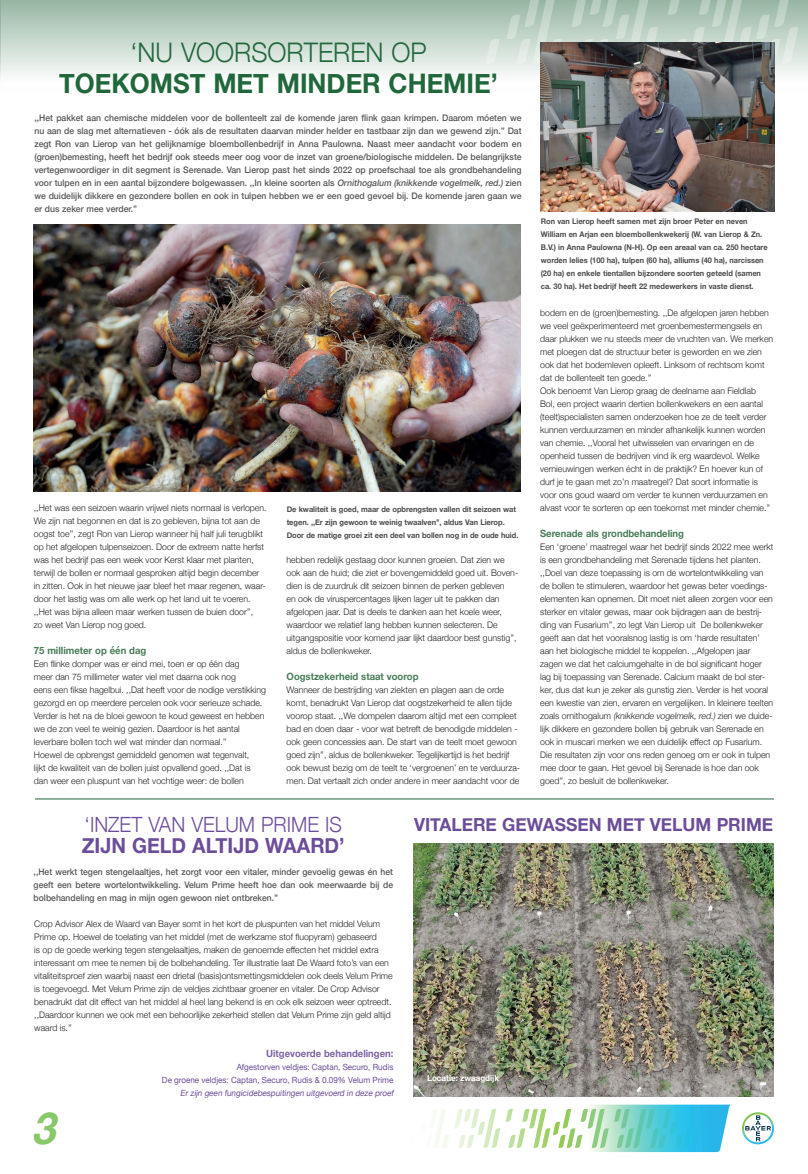
<style>
.page{position:relative;width:808px;height:1174px;background:#fff}
.page>*{position:absolute;margin:0;border:0;box-sizing:border-box;transform-origin:0 0}
.t1{font:italic 700 44.3px "Helvetica Neue";color:#88c869;scale:.95 1}
.t2{font:700 27px "Helvetica Neue";color:#21673c;scale:.95 1}
.t3{font:300 27px "Helvetica Neue";color:#21673c;scale:.95 1}
.t4{font:300 21px "Helvetica Neue";color:#6c4d99;scale:.94 1}
.t5{font:700 21px "Helvetica Neue";color:#6c4d99;scale:.94 1}
.t6{font:700 18px "Helvetica Neue";color:#6c4d99}
.t7{font:700 10px "Helvetica Neue";color:#487c58;scale:.95 1}
.t8{font:700 10px "Helvetica Neue";color:#7d62a6;scale:.95 1}
.t9{font:300 9px/13px "Helvetica Neue";color:#231f20}
.t10{font:500 9px/13px "Helvetica Neue";color:#57585a;text-align:justify;scale:.96 1}
.t11{font:500 9px/13px "Helvetica Neue";color:#57585a;text-align:justify;scale:.95 1}
.t12{font:8.5px/13px "Helvetica Neue";color:#6c4d99;text-align:right;scale:.95 1}
.t13{font:italic 8.5px "Helvetica Neue";color:#6c4d99;scale:.95 1}
.t14{font:700 8.5px "Helvetica Neue";color:#fff;scale:.95 1}
.t15{font:700 7.8px/13px "Helvetica Neue";color:#4b4c4d;scale:.95 1}
.t16{font:700 7.8px/13px "Helvetica Neue";color:#4b4c4d;scale:.96 1}
.s1{font-style:italic}
</style>
<div class="page">
<img style="left:414px;top:843px;width:360px;height:253px">
<div style="left:0;top:0;width:808px;height:94px;background:linear-gradient(to bottom,#97b7a3,#fff)"></div>
<svg style="left:486px;top:0;width:312px;height:63px"></svg>
<svg style="left:434px;top:1104px;width:340px;height:48px"></svg>
<img style="left:540px;top:43px;width:234px;height:168px">
<img style="left:34px;top:225px;width:487px;height:266px">
<hr style="left:35px;top:798px;width:739px;height:1px;background:#21673c">
<h2 class="t3" style="left:130px;top:30px;width:313px">‘NU VOORSORTEREN OP</h2>
<h2 class="t2" style="left:59px;top:62px;width:463px">TOEKOMST MET MINDER CHEMIE’</h2>
<p class="t10" style="left:34px;top:110px;width:509px">,,Het pakket aan chemische middelen voor de bollenteelt zal de komende jaren flink gaan krimpen. Daarom móeten we nu aan de slag met alternatieven - óók als de resultaten daarvan minder helder en tastbaar zijn dan we gewend zijn.’’ Dat zegt Ron van Lierop van het gelijknamige bloembollenbedrijf in Anna Paulowna. Naast meer aandacht voor bodem en (groen)bemesting, heeft het bedrijf ook steeds meer oog voor de inzet van groene/biologische middelen. De belangrijkste vertegenwoordiger in dit segment is Serenade. Van Lierop past het sinds 2022 op proefschaal toe als grondbehandeling voor tulpen en in een aantal bijzondere bolgewassen. ,,In kleine soorten als <span class="s1">Ornithogalum(knikkende vogelmelk,red.)</span> zien we duidelijk dikkere en gezondere bollen en ook in tulpen hebben we er een goed gevoel bij. De komende jaren gaan we er dus zeker mee verder.’’</p>
<p class="t9" style="left:34px;top:501px;width:234px">,,Het was een seizoen waarin vrijwel niets normaal is verlopen.<br>We zijn nat begonnen en dat is zo gebleven, bijna tot aan de oogst toe’’, zegt Ron van Lierop wanneer hij half juli terugblikt op het afgelopen tulpenseizoen. Door de extreem natte herfst was het bedrijf pas een week voor Kerst klaar met planten, terwijl de bollen er normaal gesproken altijd begin december in zitten. Ook in het nieuwe jaar bleef het maar regenen, waar&shy;door het lastig was om alle werk op het land uit te voeren. ,,Het was bijna alleen maar werken tussen de buien door’’,<br>zo weet Van Lierop nog goed.</p>
<p class="t7" style="left:34px;top:643px;width:120px">75 millimeter op één dag</p>
<p class="t9" style="left:34px;top:657px;width:234px">Een flinke domper was er eind mei, toen er op één dag<br>meer dan 75 millimeter water viel met daarna ook nog<br>eens een fikse hagelbui. ,,Dat heeft voor de nodige verstikking gezorgd en op meerdere percelen ook voor serieuze schade.<br>Verder is het na de bloei gewoon te koud geweest en hebben we de zon veel te weinig gezien. Daardoor is het aantal leverbare bollen toch wel wat minder dan normaal.’’<br>Hoewel de opbrengst gemiddeld genomen wat tegenvalt,<br>lijkt de kwaliteit van de bollen juist opvallend goed. ,,Dat is dan weer een pluspunt van het vochtige weer: de bollen</p>
<p class="t16" style="left:287px;top:502px;width:243px">De kwaliteit is goed, maar de opbrengsten vallen dit seizoen wat tegen. ,,Er zijn gewoon te weinig twaalven’’, aldus Van Lierop.<br>Door de matige groei zit een deel van bollen nog in de oude huid.</p>
<p class="t9" style="left:287px;top:552px;width:233px">hebben redelijk gestaag door kunnen groeien. Dat zien we ook aan de huid; die ziet er bovengemiddeld goed uit. Boven&shy;dien is de zuurdruk dit seizoen binnen de perken gebleven<br>en ook de viruspercentages lijken lager uit te pakken dan afgelopen jaar. Dat is deels te danken aan het koele weer, waardoor we relatief lang hebben kunnen selecteren. De uitgangspositie voor komend jaar lijkt daardoor best gunstig’’, aldus de bollenkweker.</p>
<p class="t7" style="left:287px;top:668px;width:140px">Oogstzekerheid staat voorop</p>
<p class="t9" style="left:287px;top:682px;width:235px">Wanneer de bestrijding van ziekten en plagen aan de orde komt, benadrukt Van Lierop dat oogstzekerheid te allen tijde voorop staat. ,,We dompelen daarom altijd met een compleet bad en doen daar - voor wat betreft de benodigde middelen - ook geen concessies aan. De start van de teelt moet gewoon goed zijn’’, aldus de bollenkweker. Tegelijkertijd is het bedrijf ook bewust bezig om de teelt te ‘vergroenen’ en te verduurza&shy;men. Dat vertaalt zich onder andere in meer aandacht voor de</p>
<p class="t15" style="left:541px;top:215px;width:240px">Ron van Lierop heeft samen met zijn broer Peter en neven William en Arjan een bloembollenkwekerij (W. van Lierop &amp; Zn.<br>B.V.) in Anna Paulowna (N-H). Op een areaal van ca. 250 hectare worden lelies (100 ha), tulpen (60 ha), alliums (40 ha), narcissen (20 ha) en enkele tientallen bijzondere soorten geteeld (samen ca. 30 ha). Het bedrijf heeft 22 medewerkers in vaste dienst.</p>
<p class="t9" style="left:540px;top:305px;width:235px">bodem en de (groen)bemesting. ,,De afgelopen jaren hebben we veel geëxperimenteerd met groenbemestermengsels en daar plukken we nu steeds meer de vruchten van. We merken met ploegen dat de structuur beter is geworden en we zien ook dat het bodemleven opleeft. Linksom of rechtsom komt dat de bollenteelt ten goede.’’<br>Ook benoemt Van Lierop graag de deelname aan Fieldlab<br>Bol, een project waarin dertien bollenkwekers en een aantal (teelt)specialisten samen onderzoeken hoe ze de teelt verder kunnen verduurzamen en minder afhankelijk kunnen worden van chemie. ,,Vooral het uitwisselen van ervaringen en de openheid tussen de bedrijven vind ik erg waardevol. Welke vernieuwingen werken écht in de praktijk? En hoever kun of durf je te gaan met zo’n maatregel? Dat soort informatie is voor ons goud waard om verder te kunnen verduurzamen en alvast voor te sorteren op een toekomst met minder chemie.’’</p>
<p class="t7" style="left:540px;top:525px;width:153px">Serenade als grondbehandeling</p>
<p class="t9" style="left:540px;top:539px;width:235px">Een ‘groene’ maatregel waar het bedrijf sinds 2022 mee werkt is een grondbehandeling met Serenade tijdens het planten. ,,Doel van deze toepassing is om de wortelontwikkeling van de bollen te stimuleren, waardoor het gewas beter voedings&shy;elementen kan opnemen. Dit moet niet alleen zorgen voor een sterker en vitaler gewas, maar ook bijdragen aan de bestrij&shy;ding van Fusarium’’, zo legt Van Lierop uit De bollenkweker geeft aan dat het vooralsnog lastig is om ‘harde resultaten’ aan het biologische middel te koppelen. ,,Afgelopen jaar zagen we dat het calciumgehalte in de bol significant hoger lag bij toepassing van Serenade. Calcium maakt de bol ster&shy;ker, dus dat kun je zeker als gunstig zien. Verder is het vooral een kwestie van zien, ervaren en vergelijken. In kleinere teelten zoals ornithogalum <span class="s1">(knikkende vogelmelk,red.)</span>zien we duide&shy;lijk dikkere en gezondere bollen bij gebruik van Serenade en ook in muscari merken we een duidelijk effect op Fusarium.<br>Die resultaten zijn voor ons reden genoeg om er ook in tulpen mee door te gaan. Het gevoel bij Serenade is hoe dan ook goed’’, zo besluit de bollenkweker.</p>
<h3 class="t4" style="left:85px;top:807px;width:275px">‘INZET VAN VELUM PRIME IS</h3>
<h3 class="t5" style="left:82px;top:829px;width:281px">ZIJN GELD ALTIJD WAARD’</h3>
<p class="t11" style="left:34px;top:864px;width:380px">,,Het werkt tegen stengelaaltjes, het zorgt voor een vitaler, minder gevoelig gewas én het geeft een betere wortelontwikkeling. Velum Prime heeft hoe dan ook meerwaarde bij de bolbehandeling en mag in mijn ogen gewoon niet ontbreken.’’</p>
<p class="t9" style="left:34px;top:917px;width:360px">Crop Advisor Alex de Waard van Bayer somt in het kort de pluspunten van het middel Velum Prime op. Hoewel de toelating van het middel (met de werkzame stof fluopyram) gebaseerd<br>is op de goede werking tegen stengelaaltjes, maken de genoemde effecten het middel extra interessant om mee te nemen bij de bolbehandeling. Ter illustratie laat De Waard foto’s van een vitaliteitsproef zien waarbij naast een drietal (basis)ontsmettingsmiddelen ook deels Velum Prime is toegevoegd. Met Velum Prime zijn de veldjes zichtbaar groener en vitaler. De Crop Advisor benadrukt dat dit effect van het middel al heel lang bekend is en ook elk seizoen weer optreedt. ,,Daardoor kunnen we ook met een behoorlijke zekerheid stellen dat Velum Prime zijn geld altijd waard is.’’</p>
<h1 class="t1" style="left:32px;top:1093px;width:42px">3</h1>
<p class="t8" style="left:266px;top:1045px;width:135px">Uitgevoerde behandelingen:</p>
<p class="t12" style="left:162px;top:1060px;width:245px">Afgestorven veldjes: Captan, Securo, Rudis<br>De groene veldjes: Captan, Securo, Rudis &amp; 0.09% Velum Prime</p>
<p class="t13" style="left:180px;top:1086px;width:228px">Erzijn geen fungicidebespuitingen uitgevoerd in deze proef</p>
<h3 class="t6" style="left:414px;top:810px;width:361px">VITALERE GEWASSEN MET VELUM PRIME</h3>
<p class="t14" style="left:427px;top:1071px;width:77px">Locatie: zwaagdijk</p>
</div>
